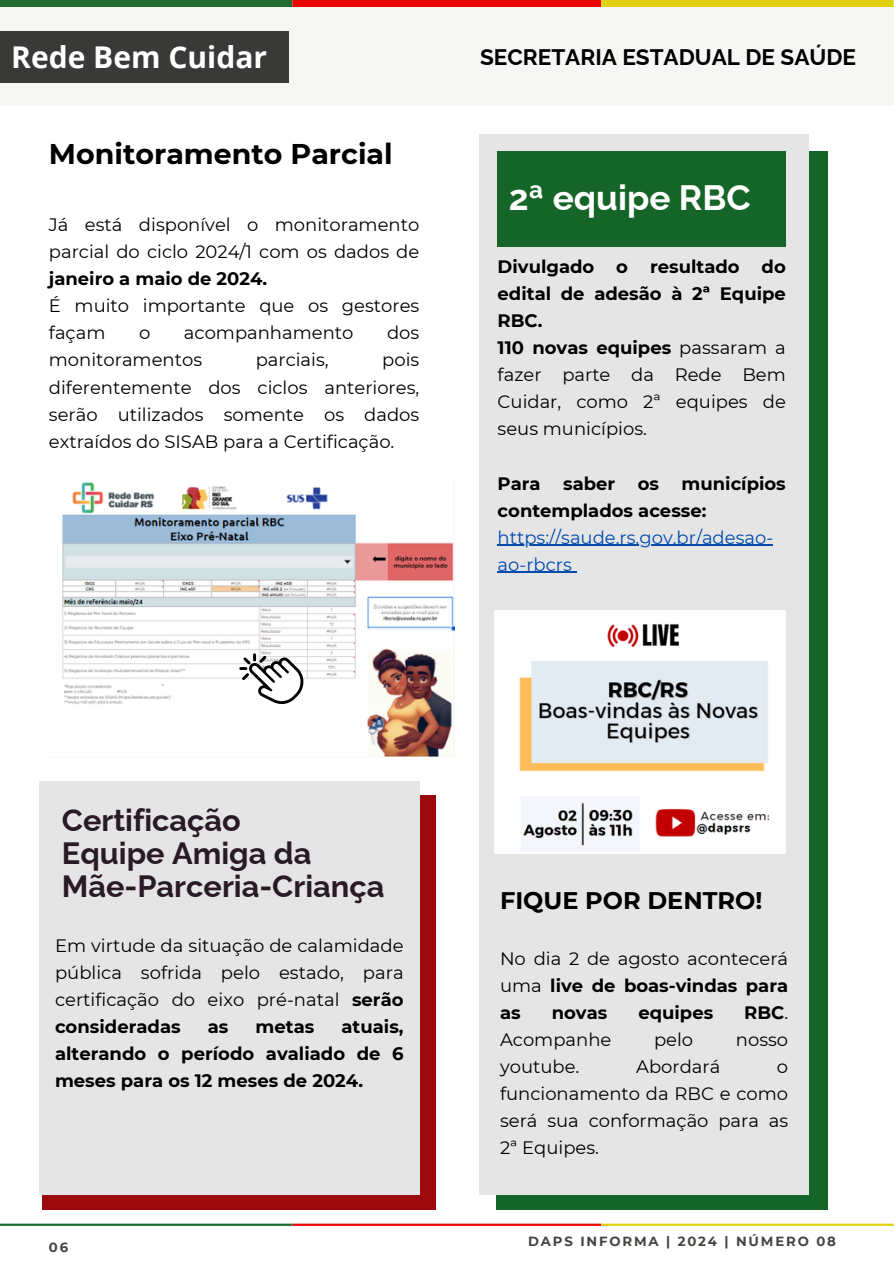
<style>
.page{position:relative;width:894px;height:1264px;background:#fff}
.page>*{position:absolute;margin:0;border:0;box-sizing:border-box;transform-origin:0 0}
.t1{font:700 35.25px "Raleway";color:#fff}
.t2{font:700 30.75px/33.2px "Raleway";color:#291b25}
.t3{font:700 30px "Open Sans";color:#fff}
.t4{font:700 28.5px "Montserrat";color:#000}
.t5{font:700 24px "Montserrat";color:#000}
.t6{font:700 22.5px "Raleway";color:#000}
.t7{font:18px/27px "Montserrat";color:#000;text-align:justify}
.t8{font:700 18px/27px "Montserrat";color:#000}
.t9{font:18px/27px "Montserrat";color:#004aad}
.t10{font:700 13.2px "Montserrat";letter-spacing:.14em;color:#444440}
.s1{font-weight:700}
.s2{font-weight:400}
</style>
<div class="page">
<div style="left:0;top:0;width:292px;height:8px;background:#216b2e"></div>
<div style="left:292px;top:0;width:309px;height:8px;background:#eb0503"></div>
<div style="left:601px;top:0;width:292px;height:8px;background:#e1cf11"></div>
<hr style="left:0;top:1223px;width:292px;height:2px;background:#216b2e">
<hr style="left:292px;top:1223px;width:309px;height:2px;background:#eb0503">
<hr style="left:601px;top:1223px;width:292px;height:2px;background:#e1cf11">
<div style="left:0;top:8px;width:893px;height:98px;background:#f6f6f4"></div>
<div style="left:0;top:31px;width:288px;height:52px;background:#393938"></div>
<div style="left:495px;top:151px;width:332px;height:1057px;background:#156528"></div>
<div style="left:479px;top:134px;width:329px;height:1060px;background:#e5e5e5"></div>
<div style="left:497px;top:151px;width:288px;height:95px;background:#156528"></div>
<img style="left:62px;top:482px;width:392px;height:275px">
<svg style="left:239px;top:653px;width:64px;height:51px"></svg>
<div style="left:42px;top:795px;width:393px;height:413px;background:#9d0a0e"></div>
<div style="left:39px;top:781px;width:380px;height:413px;background:#e5e5e5"></div>
<img style="left:494px;top:610px;width:291px;height:243px">
<hr style="left:497px;top:544px;width:276px;height:2px;background:#004aad">
<hr style="left:497px;top:571px;width:74px;height:2px;background:#004aad">
<h4 class="t3" style="left:11px;top:36px;width:257px">Rede Bem Cuidar</h4>
<p class="t6" style="left:480px;top:44px;width:377px">SECRETARIA ESTADUAL DE SAÚDE</p>
<h4 class="t4" style="left:49px;top:136px;width:345px">Monitoramento Parcial</h4>
<h1 class="t7" style="left:49px;top:211px;width:372px;text-align:left">Já está disponível o monitoramento parcial do ciclo 2024/1 com os dados de <span class="s1">janeiro a maio de 2024.<br></span>É muito importante que os gestores façam</h1>
<h1 class="t7" style="left:139px;top:319px;width:13px">o</h1>
<h1 class="t7" style="left:184px;top:319px;width:171px">acompanhamento</h1>
<h1 class="t7" style="left:387px;top:319px;width:34px">dos</h1>
<h1 class="t7" style="left:49px;top:346px;width:155px">monitoramentos</h1>
<h1 class="t7" style="left:255px;top:346px;width:74px">parciais,</h1>
<h1 class="t7" style="left:49px;top:346px;width:372px;text-indent:333px">pois diferentemente dos ciclos anteriores, serão utilizados somente os dados extraídos do SISAB para a Certificação.</h1>
<h2 class="t1" style="left:508px;top:177px;width:243px">2ª equipe RBC</h2>
<h4 class="t7" style="left:497px;top:253px;width:289px;text-align:left"><span class="s1">Divulgado o resultado do edital de adesão à 2ª Equipe<br>RBC.<br>110 novas equipes</span> passaram a fazer parte da Rede Bem<br>Cuidar, como 2ª equipes de seus municípios.</h4>
<h4 class="t8" style="left:497px;top:469px;width:289px">Para saber os municípios contemplados acesse:</h4>
<p class="t9" style="left:497px;top:523px;width:277px">https://saude.rs.gov.br/adesao&shy;ao-rbcrs</p>
<h3 class="t2" style="left:62px;top:803px;width:324px">Certificação<br>Equipe Amiga da<br>Mãe-Parceria-Criança</h3>
<h4 class="t7" style="left:55px;top:932px;width:350px">Em virtude da situação de calamidade pública sofrida pelo estado, para certificação do eixo pré-natal <span class="s1">serão consideradas</span></h4>
<h4 class="t8" style="left:55px;top:1013px;width:350px;text-align:justify;text-indent:286px">atuais, alterando o período avaliado de 6 meses para os 12 meses de 2024.</h4>
<h4 class="t8" style="left:208px;top:1013px;width:22px">as</h4>
<h4 class="t8" style="left:255px;top:1013px;width:60px">metas</h4>
<p class="t10" style="left:49px;top:1239px;width:21px">06</p>
<p class="t5" style="left:500px;top:885px;width:264px">FIQUE POR DENTRO!</p>
<p class="t7" style="left:500px;top:945px;width:289px">No dia 2 de agosto acontecerá uma <span class="s1">live de boas-vindas para as</span></p>
<p class="t8" style="left:551px;top:999px;width:57px">novas</p>
<p class="t8" style="left:638px;top:999px;width:76px">equipes</p>
<p class="t8" style="left:744px;top:999px;width:45px">RBC<span class="s2">.</span></p>
<p class="t7" style="left:500px;top:1026px;width:113px">Acompanhe</p>
<p class="t7" style="left:654px;top:1026px;width:41px">pelo</p>
<p class="t7" style="left:735px;top:1026px;width:54px">nosso</p>
<p class="t7" style="left:500px;top:1053px;width:81px">youtube.</p>
<p class="t7" style="left:636px;top:1053px;width:86px">Abordará</p>
<p class="t7" style="left:500px;top:1053px;width:289px;text-indent:277px">o funcionamento da RBC e como será sua conformação para as 2ª Equipes.</p>
<h2 class="t10" style="left:528px;top:1232px;width:309px">DAPS INFORMA | 2024 | NÚMERO 08</h2>
</div>
